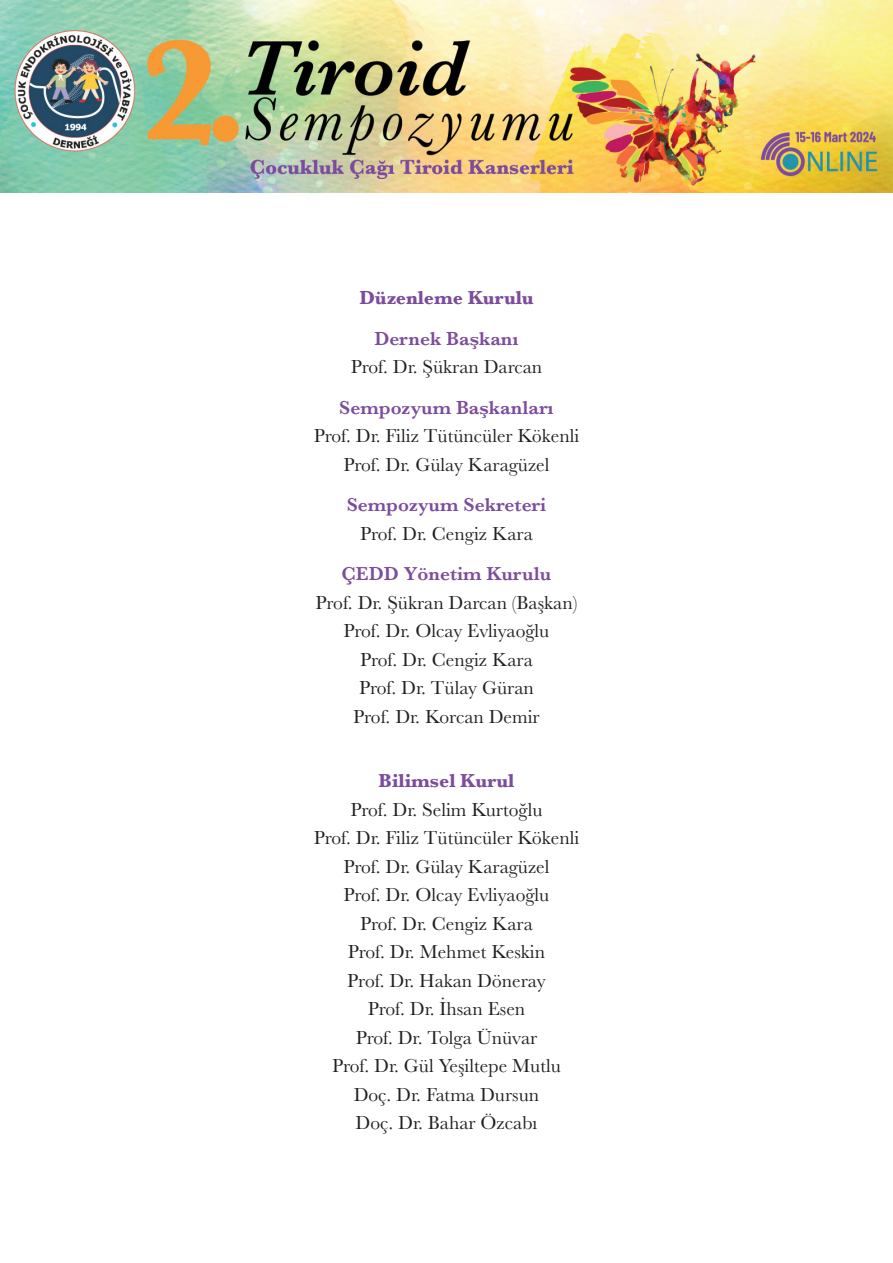
<style>
.page{position:relative;width:893px;height:1263px;background:#fff}
.page>*{position:absolute;margin:0;border:0;box-sizing:border-box;transform-origin:0 0}
.t1{font:19.5px "Baskerville";color:#231f20}
.t2{font:600 19.5px "Baskerville";color:#7c4c9d}
.t3{font:700 19.5px "Baskerville";color:#7c4c9d}
</style>
<div class="page">
<img style="left:0;top:0;width:893px;height:192px">
<p class="t3" style="left:359px;top:284px;width:176px">Düzenleme Kurulu</p>
<p class="t2" style="left:374px;top:325px;width:146px">Dernek Başkanı</p>
<p class="t1" style="left:351px;top:354px;width:193px">Prof. Dr. Şükran Darcan</p>
<p class="t2" style="left:339px;top:394px;width:216px">Sempozyum Başkanları</p>
<p class="t1" style="left:314px;top:423px;width:267px">Prof. Dr. Filiz Tütüncüler Kökenli</p>
<p class="t1" style="left:343px;top:452px;width:207px">Prof. Dr. Gülay Karagüzel</p>
<p class="t2" style="left:347px;top:491px;width:201px">Sempozyum Sekreteri</p>
<p class="t1" style="left:360px;top:521px;width:174px">Prof. Dr. Cengiz Kara</p>
<p class="t2" style="left:342px;top:560px;width:211px">ÇEDD Yönetim Kurulu</p>
<p class="t1" style="left:316px;top:590px;width:263px">Prof. Dr. Şükran Darcan (Başkan)</p>
<p class="t1" style="left:343px;top:618px;width:207px">Prof. Dr. Olcay Evliyaoğlu</p>
<p class="t1" style="left:360px;top:647px;width:174px">Prof. Dr. Cengiz Kara</p>
<p class="t1" style="left:359px;top:675px;width:176px">Prof. Dr. Tülay Güran</p>
<p class="t1" style="left:353px;top:704px;width:188px">Prof. Dr. Korcan Demir</p>
<p class="t3" style="left:379px;top:767px;width:137px">Bilimsel Kurul</p>
<p class="t1" style="left:350px;top:797px;width:194px">Prof. Dr. Selim Kurtoğlu</p>
<p class="t1" style="left:314px;top:825px;width:267px">Prof. Dr. Filiz Tütüncüler Kökenli</p>
<p class="t1" style="left:343px;top:854px;width:207px">Prof. Dr. Gülay Karagüzel</p>
<p class="t1" style="left:343px;top:882px;width:207px">Prof. Dr. Olcay Evliyaoğlu</p>
<p class="t1" style="left:360px;top:911px;width:174px">Prof. Dr. Cengiz Kara</p>
<p class="t1" style="left:348px;top:939px;width:199px">Prof. Dr. Mehmet Keskin</p>
<p class="t1" style="left:347px;top:968px;width:200px">Prof. Dr. Hakan Döneray</p>
<p class="t1" style="left:368px;top:996px;width:159px">Prof. Dr. İhsan Esen</p>
<p class="t1" style="left:356px;top:1025px;width:183px">Prof. Dr. Tolga Ünüvar</p>
<p class="t1" style="left:332px;top:1053px;width:230px">Prof. Dr. Gül Yeşiltepe Mutlu</p>
<p class="t1" style="left:354px;top:1082px;width:187px">Doç. Dr. Fatma Dursun</p>
<p class="t1" style="left:356px;top:1110px;width:183px">Doç. Dr. Bahar Özcabı</p>
</div>
